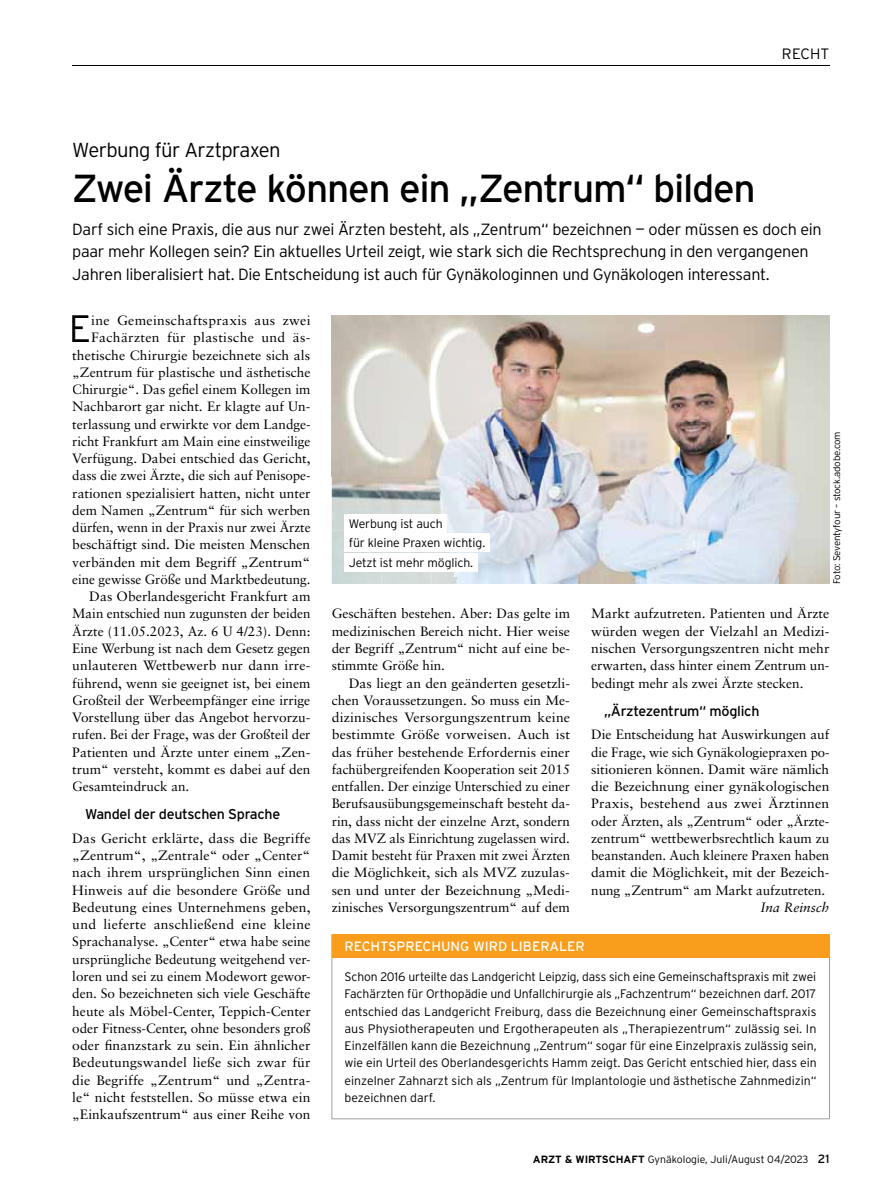
<style>
.page{position:relative;width:889px;height:1200px;background:#fff}
.page>*{position:absolute;margin:0;border:0;box-sizing:border-box;transform-origin:0 0}
.t1{font:39px "Interstate";letter-spacing:-.035em;color:#000}
.t2{font:300 38.1px "Interstate";color:#000}
.t3{font:300 20.25px "Interstate";letter-spacing:-.03em;color:#000}
.t4{font:300 16.2px/22.5px "Interstate";letter-spacing:-.02em;color:#000}
.t5{font:300 15px "Interstate";letter-spacing:.01em;color:#000}
.t6{font:14.25px "Interstate";letter-spacing:-.02em;color:#000}
.t7{font:13.5px/17.2px "Sabon";color:#000;text-align:justify}
.t8{font:13.5px "Sabon";letter-spacing:.02em;color:#000}
.t9{font:13.5px "Interstate";color:#fff}
.t10{font:italic 13.5px "Sabon";color:#000}
.t11{font:300 12.3px/17.2px "Interstate";letter-spacing:-.01em;color:#000;text-align:justify}
.t12{font:300 10.5px "Interstate";color:#000}
.t13{font:300 9.75px "Interstate";letter-spacing:-.025em;color:#000}
.s1{font-weight:700}
.s2{font-weight:400;font-size:12px}
</style>
<div class="page">
<hr style="left:72px;top:66px;width:757px;height:1px;background:#000">
<svg style="left:332px;top:957px;width:497px;height:161px"></svg>
<div style="left:332px;top:934px;width:497px;height:23px;background:#f99d1c"></div>
<img style="left:332px;top:315px;width:497px;height:161px">
<img style="left:332px;top:476px;width:49px;height:108px">
<img style="left:381px;top:476px;width:50px;height:38px">
<img style="left:431px;top:476px;width:398px;height:108px">
<div style="left:344px;top:514px;width:103px;height:18px;background:#fff"></div>
<div style="left:344px;top:533px;width:145px;height:18px;background:#fff"></div>
<div style="left:344px;top:553px;width:133px;height:18px;background:#fff"></div>
<p class="t5" style="left:782px;top:45px;width:49px">RECHT</p>
<h3 class="t3" style="left:72px;top:138px;width:210px">Werbung für Arztpraxen</h3>
<h1 class="t1" style="left:72px;top:166px;width:685px">Zwei Ärzte können ein „Zentrum“ bilden</h1>
<p class="t4" style="left:72px;top:218px;width:751px">Darf sich eine Praxis, die aus nur zwei Ärzten besteht, als „Zentrum“ bezeichnen — oder müssen es doch ein paar mehr Kollegen sein? Ein aktuelles Urteil zeigt, wie stark sich die Rechtsprechung in den vergangenen<br>Jahren liberalisiert hat. Die Entscheidung ist auch für Gynäkologinnen und Gynäkologen interessant.</p>
<h2 class="t2" style="left:69px;top:307px;width:24px">E</h2>
<p class="t8" style="left:91px;top:312px;width:221px">ine Gemeinschaftspraxis aus zwei</p>
<p class="t8" style="left:91px;top:329px;width:221px">Fachärzten für plastische und äs-</p>
<p class="t7" style="left:72px;top:346px;width:239px">thetische Chirurgie bezeichnete sich als</p>
<p class="t7" style="left:72px;top:363px;width:240px">„Zentrum für plastische und ästhetische</p>
<p class="t7" style="left:72px;top:380px;width:240px">Chirurgie“. Das gefiel einem Kollegen im</p>
<p class="t7" style="left:72px;top:398px;width:239px">Nachbarort gar nicht. Er klagte auf Un-</p>
<p class="t7" style="left:72px;top:415px;width:240px">terlassung und erwirkte vor dem Landge-</p>
<p class="t7" style="left:72px;top:432px;width:240px">richt Frankfurt am Main eine einstweilige</p>
<p class="t7" style="left:72px;top:449px;width:240px">Verfügung. Dabei entschied das Gericht,</p>
<p class="t7" style="left:72px;top:467px;width:240px">dass die zwei Ärzte, die sich auf Penisope-</p>
<p class="t7" style="left:72px;top:484px;width:240px">rationen spezialisiert hatten, nicht unter</p>
<p class="t7" style="left:72px;top:501px;width:240px">dem Namen „Zentrum“ für sich werben</p>
<p class="t7" style="left:72px;top:518px;width:240px">dürfen, wenn in der Praxis nur zwei Ärzte</p>
<p class="t7" style="left:72px;top:536px;width:239px">beschäftigt sind. Die meisten Menschen</p>
<p class="t7" style="left:72px;top:553px;width:239px">verbänden mit dem Begriff „Zentrum“</p>
<p class="t7" style="left:72px;top:570px;width:240px">eine gewisse Größe und Marktbedeutung.</p>
<p class="t7" style="left:89px;top:587px;width:223px">Das Oberlandesgericht Frankfurt am</p>
<p class="t7" style="left:72px;top:605px;width:240px">Main entschied nun zugunsten der beiden</p>
<p class="t7" style="left:72px;top:622px;width:240px">Ärzte (11.05.2023, Az. 6 U 4/23). Denn:</p>
<p class="t7" style="left:72px;top:639px;width:240px">Eine Werbung ist nach dem Gesetz gegen</p>
<p class="t7" style="left:72px;top:656px;width:239px">unlauteren Wettbewerb nur dann irre-</p>
<p class="t7" style="left:72px;top:674px;width:239px">führend, wenn sie geeignet ist, bei einem</p>
<p class="t7" style="left:72px;top:691px;width:239px">Großteil der Werbeempfänger eine irrige</p>
<p class="t7" style="left:72px;top:708px;width:240px">Vorstellung über das Angebot hervorzu-</p>
<p class="t7" style="left:72px;top:725px;width:240px">rufen. Bei der Frage, was der Großteil der</p>
<p class="t7" style="left:72px;top:743px;width:239px">Patienten und Ärzte unter einem „Zen-</p>
<p class="t7" style="left:72px;top:760px;width:240px">trum“ versteht, kommt es dabei auf den</p>
<p class="t7" style="left:72px;top:777px;width:119px">Gesamteindruck an.</p>
<p class="t6" style="left:85px;top:806px;width:197px">Wandel der deutschen Sprache</p>
<p class="t7" style="left:72px;top:829px;width:240px">Das Gericht erklärte, dass die Begriffe „Zentrum“, „Zentrale“ oder „Center“ nach ihrem ursprünglichen Sinn einen Hinweis auf die besondere Größe und Bedeutung eines Unternehmens geben, und lieferte anschließend eine kleine Sprachanalyse. „Center“ etwa habe seine ursprüngliche Bedeutung weitgehend ver&shy;loren und sei zu einem Modewort gewor&shy;den. So bezeichneten sich viele Geschäfte heute als Möbel-Center, Teppich-Center oder Fitness-Center, ohne besonders groß oder finanzstark zu sein. Ein ähnlicher Bedeutungswandel ließe sich zwar für die Begriffe „Zentrum“ und „Zentra&shy;le“ nicht feststellen. So müsse etwa ein „Einkaufszentrum“ aus einer Reihe von</p>
<p class="t13" style="left:831px;top:583px;width:154px;rotate:-90deg">Foto: Seventyfour – stock.adobe.com</p>
<p class="t11" style="left:349px;top:513px;width:138px;line-height:19.5px;text-align:left">Werbung ist auch<br>für kleine Praxen wichtig.<br>Jetzt ist mehr möglich.</p>
<p class="t7" style="left:591px;top:605px;width:240px">Markt aufzutreten. Patienten und Ärzte würden wegen der Vielzahl an Medizi&shy;nischen Versorgungszentren nicht mehr erwarten, dass hinter einem Zentrum un&shy;bedingt mehr als zwei Ärzte stecken.</p>
<p class="t6" style="left:604px;top:702px;width:157px">„Ärztezentrum“ möglich</p>
<p class="t7" style="left:591px;top:725px;width:240px">Die Entscheidung hat Auswirkungen auf die Frage, wie sich Gynäkologiepraxen po&shy;sitionieren können. Damit wäre nämlich die Bezeichnung einer gynäkologischen Praxis, bestehend aus zwei Ärztinnen oder Ärzten, als „Zentrum“ oder „Ärzte&shy;zentrum“ wettbewerbsrechtlich kaum zu beanstanden. Auch kleinere Praxen haben damit die Möglichkeit, mit der Bezeich&shy;nung „Zentrum“ am Markt aufzutreten.</p>
<p class="t10" style="left:760px;top:899px;width:71px">Ina Reinsch</p>
<p class="t7" style="left:332px;top:605px;width:240px">Geschäften bestehen. Aber: Das gelte im medizinischen Bereich nicht. Hier weise der Begriff „Zentrum“ nicht auf eine be&shy;stimmte Größe hin.</p>
<p class="t7" style="left:332px;top:674px;width:240px;text-indent:17px">Das liegt an den geänderten gesetzli&shy;chen Voraussetzungen. So muss ein Me&shy;dizinisches Versorgungszentrum keine bestimmte Größe vorweisen. Auch ist das früher bestehende Erfordernis einer fachübergreifenden Kooperation seit 2015 entfallen. Der einzige Unterschied zu einer Berufsausübungsgemeinschaft besteht da&shy;rin, dass nicht der einzelne Arzt, sondern das MVZ als Einrichtung zugelassen wird.<br>Damit besteht für Praxen mit zwei Ärzten die Möglichkeit, sich als MVZ zuzulas&shy;sen und unter der Bezeichnung „Medi&shy;zinisches Versorgungszentrum“ auf dem</p>
<p class="t9" style="left:344px;top:938px;width:242px">RECHTSPRECHUNG WIRD LIBERALER</p>
<p class="t11" style="left:344px;top:967px;width:474px">Schon 2016 urteilte das Landgericht Leipzig, dass sich eine Gemeinschaftspraxis mit zwei Fachärzten für Orthopädie und Unfallchirurgie als „Fachzentrum“ bezeichnen darf. 2017 entschied das Landgericht Freiburg, dass die Bezeichnung einer Gemeinschaftspraxis aus Physiotherapeuten und Ergotherapeuten als „Therapiezentrum“ zulässig sei. In Einzelfällen kann die Bezeichnung „Zentrum“ sogar für eine Einzelpraxis zulässig sein, wie ein Urteil des Oberlandesgerichts Hamm zeigt. Das Gericht entschied hier, dass ein einzelner Zahnarzt sich als „Zentrum für Implantologie und ästhetische Zahnmedizin“ bezeichnen darf.</p>
<p class="t12" style="left:533px;top:1152px;width:298px"><span class="s1">ARZT &amp; WIRTSCHAFT</span> Gynäkologie, Juli/August 04 / 2023 <span class="s2">21</span></p>
</div>
